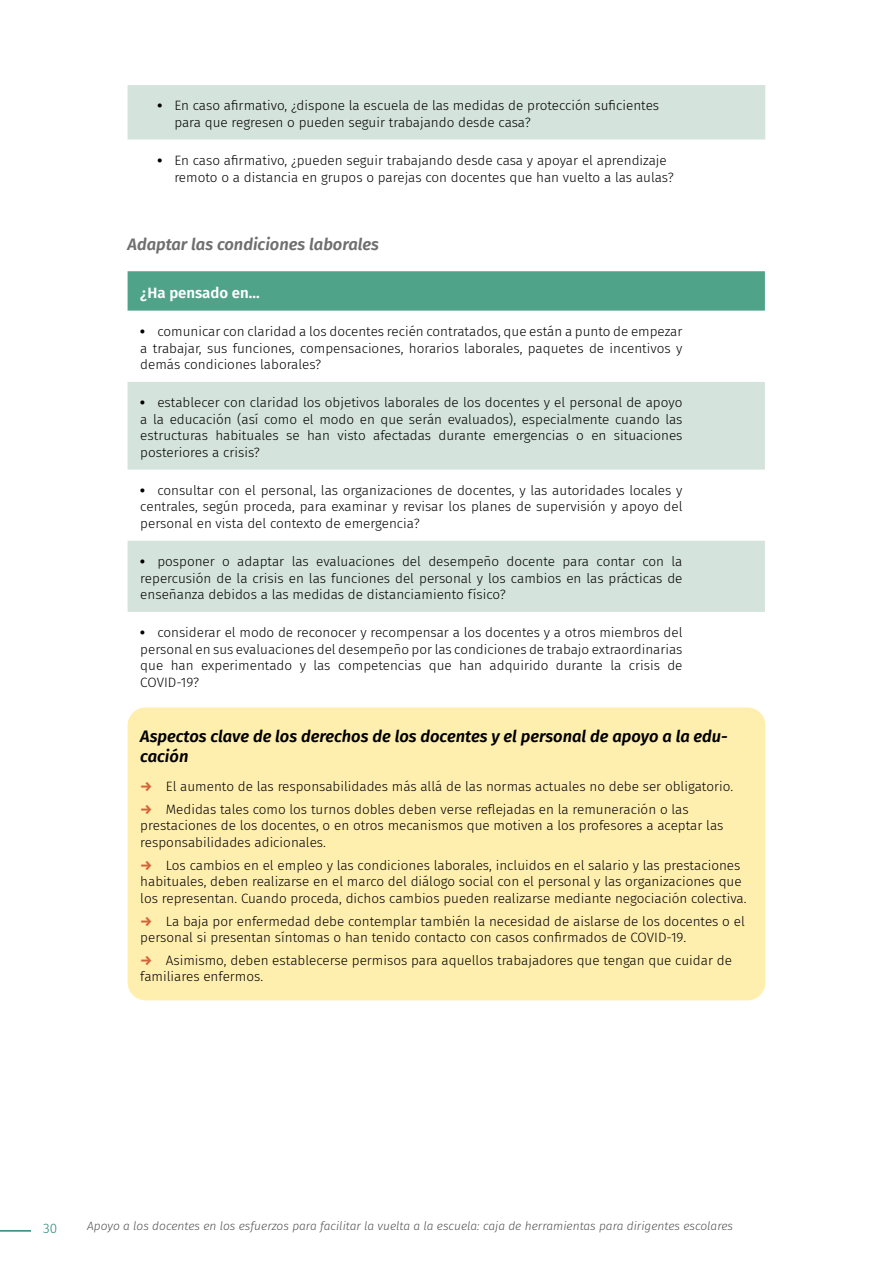
<style>
.page{position:relative;width:893px;height:1263px;background:#fff}
.page>*{position:absolute;margin:0;border:0;box-sizing:border-box;transform-origin:0 0}
.t1{font:italic 600 16.5px/19.8px "Fira Sans";color:#000}
.t2{font:italic 600 16.5px "Fira Sans";color:#706f6f}
.t3{font:600 15px "Fira Sans";color:#fff}
.t4{font:300 13.5px/16.5px "Fira Sans";color:#000}
.t5{font:300 13.5px "Fira Sans";color:#268679}
.t6{font:italic 300 12px "Fira Sans";color:#525251}
.s1{font-weight:800}
.s2{font-weight:800;color:#d56339}
</style>
<div class="page">
<hr style="left:0;top:1230px;width:31px;height:1px;background:#268679">
<div style="left:128px;top:85px;width:637px;height:55px;background:#d4e3db"></div>
<div style="left:128px;top:271px;width:637px;height:40px;background:#4fa388"></div>
<svg style="left:128px;top:382px;width:637px;height:230px;fill:#d4e3db"></svg>
<div style="left:128px;top:707px;width:637px;height:293px;background:#ffefaf;border-radius:18px"></div>
<p class="t4" style="left:174px;top:97px;width:486px;text-indent:-17px"><span class="s1">•</span> En caso afirmativo, ¿dispone la escuela de las medidas de protección suficientes para que regresen o pueden seguir trabajando desde casa?</p>
<p class="t4" style="left:174px;top:152px;width:501px;text-indent:-17px"><span class="s1">•</span> En caso afirmativo, ¿pueden seguir trabajando desde casa y apoyar el aprendizaje remoto o a distancia en grupos o parejas con docentes que han vuelto a las aulas?</p>
<p class="t2" style="left:128px;top:231px;width:253px">Adaptar las condiciones laborales</p>
<p class="t3" style="left:140px;top:280px;width:121px">¿Ha pensado en...</p>
<p class="t4" style="left:140px;top:323px;width:544px;text-align:justify"><span class="s1">•</span> comunicar con claridad a los docentes recién contratados, que están a punto de empezar a trabajar, sus funciones, compensaciones, horarios laborales, paquetes de incentivos y demás condiciones laborales?</p>
<p class="t4" style="left:140px;top:394px;width:544px;text-align:justify"><span class="s1">•</span> establecer con claridad los objetivos laborales de los docentes y el personal de apoyo a la educación (así como el modo en que serán evaluados), especialmente cuando las estructuras habituales se han visto afectadas durante emergencias o en situaciones posteriores a crisis?</p>
<p class="t4" style="left:140px;top:482px;width:544px;text-align:justify"><span class="s1">•</span> consultar con el personal, las organizaciones de docentes, y las autoridades locales y centrales, según proceda, para examinar y revisar los planes de supervisión y apoyo del personal en vista del contexto de emergencia?</p>
<p class="t4" style="left:140px;top:553px;width:544px;text-align:justify"><span class="s1">•</span> posponer o adaptar las evaluaciones del desempeño docente para contar con la repercusión de la crisis en las funciones del personal y los cambios en las prácticas de enseñanza debidos a las medidas de distanciamiento físico?</p>
<p class="t4" style="left:140px;top:624px;width:544px;text-align:justify"><span class="s1">•</span> considerar el modo de reconocer y recompensar a los docentes y a otros miembros del personal en sus evaluaciones del desempeño por las condiciones de trabajo extraordinarias que han experimentado y las competencias que han adquirido durante la crisis de COVID-19?</p>
<p class="t1" style="left:140px;top:725px;width:589px">Aspectos clave de los derechos de los docentes y el personal de apoyo a la edu&shy;cación</p>
<p class="t4" style="left:140px;top:778px;width:594px"><span class="s2">→</span> El aumento de las responsabilidades más allá de las normas actuales no debe ser obligatorio.</p>
<p class="t4" style="left:140px;top:801px;width:585px"><span class="s2">→</span> Medidas tales como los turnos dobles deben verse reflejadas en la remuneración o las prestaciones de los docentes, o en otros mecanismos que motiven a los profesores a aceptar las responsabilidades adicionales.</p>
<p class="t4" style="left:140px;top:857px;width:608px"><span class="s2">→</span> Los cambios en el empleo y las condiciones laborales, incluidos en el salario y las prestaciones habituales, deben realizarse en el marco del diálogo social con el personal y las organizaciones que los representan. Cuando proceda, dichos cambios pueden realizarse mediante negociación colectiva.</p>
<p class="t4" style="left:140px;top:912px;width:606px"><span class="s2">→</span> La baja por enfermedad debe contemplar también la necesidad de aislarse de los docentes o el personal si presentan síntomas o han tenido contacto con casos confirmados de COVID-19.</p>
<p class="t4" style="left:140px;top:952px;width:593px"><span class="s2">→</span> Asimismo, deben establecerse permisos para aquellos trabajadores que tengan que cuidar de familiares enfermos.</p>
<p class="t5" style="left:43px;top:1218px;width:15px">30</p>
<p class="t6" style="left:87px;top:1218px;width:647px">Apoyo a los docentes en los esfuerzos para facilitar la vuelta a la escuela: caja de herramientas para dirigentes escolares</p>
</div>
